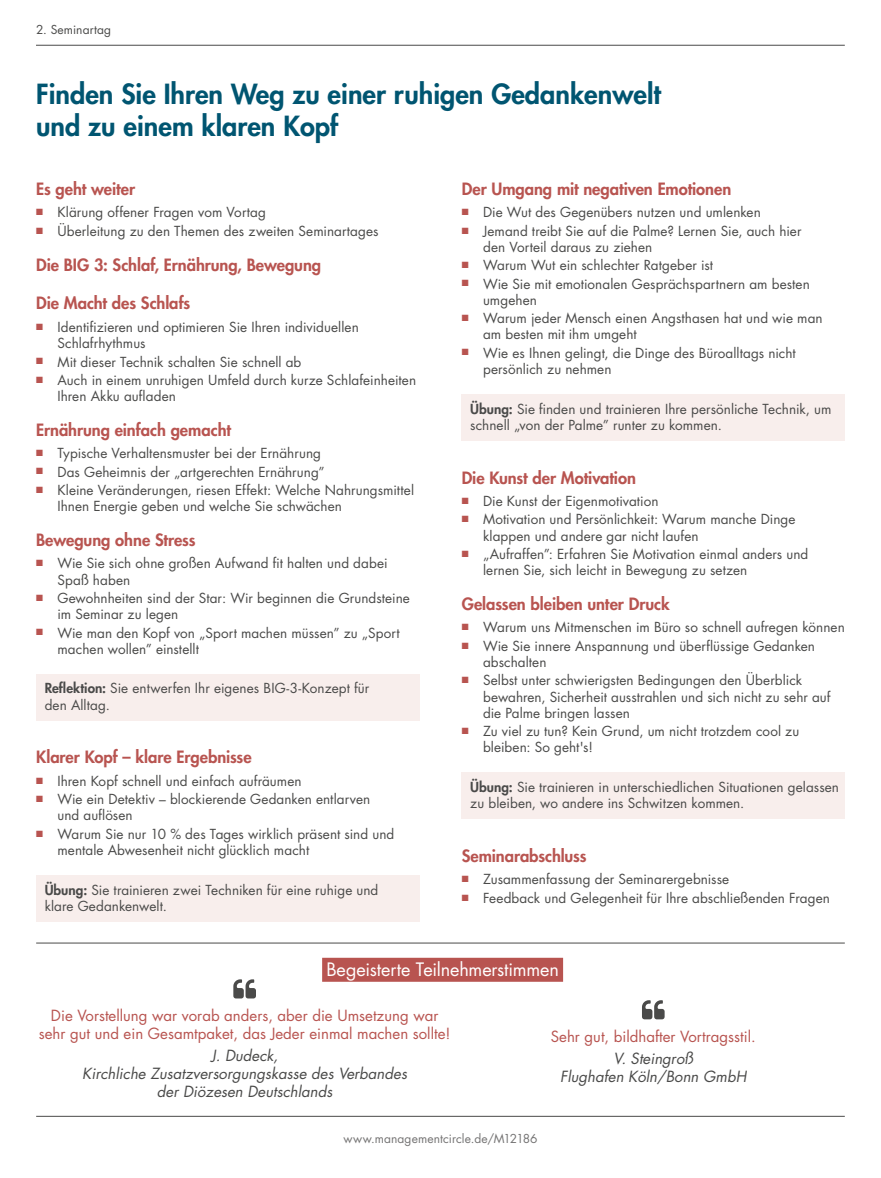
<style>
.page{position:relative;width:881px;height:1178px;background:#fff}
.page>*{position:absolute;margin:0;border:0;box-sizing:border-box;transform-origin:0 0}
.t1{font:800 27px/32.4px "Futura Std";color:#005571}
.t2{font:18px "Futura Std";letter-spacing:-.01em;color:#fff}
.t3{font:800 16.5px "Futura Std";letter-spacing:-.005em;color:#b85450}
.t4{font:15px/18px "Futura Std";color:#b85450;text-align:center}
.t5{font:italic 15px/18px "Futura Std";color:#4a4a49;text-align:center}
.t6{font:13.5px/16.2px "Futura Std";letter-spacing:.005em;color:#4a4a49}
.t7{font:12px "Futura Std";letter-spacing:.01em;color:#757474}
.t8{font:12px "Futura Std";letter-spacing:.01em;color:#4a4a49}
.s1{font-weight:800}
</style>
<div class="page">
<hr style="left:36px;top:943px;width:808px;height:1px;background:#4a4a49">
<hr style="left:36px;top:1116px;width:808px;height:1px;background:#4a4a49">
<div style="left:461px;top:394px;width:383px;height:47px;background:#f8eeec"></div>
<div style="left:461px;top:772px;width:383px;height:47px;background:#f8eeec"></div>
<div style="left:36px;top:674px;width:383px;height:46px;background:#f8eeec"></div>
<div style="left:36px;top:875px;width:383px;height:47px;background:#f8eeec"></div>
<hr style="left:36px;top:45px;width:808px;height:1px;background:#4a4a49">
<div style="left:322px;top:958px;width:241px;height:24px;background:#b85450"></div>
<svg style="left:233px;top:979px;width:23px;height:19px"></svg>
<svg style="left:642px;top:1000px;width:22px;height:19px"></svg>
<p class="t8" style="left:36px;top:22px;width:76px">2. Seminartag</p>
<h1 class="t1" style="left:36px;top:77px;width:626px">Finden Sie Ihren Weg zu einer ruhigen Gedankenwelt und zu einem klaren Kopf</h1>
<p class="t3" style="left:36px;top:178px;width:100px">Es geht weiter</p>
<p class="t6" style="left:36px;top:205px;width:231px"><sup>■</sup> Klärung offener Fragen vom Vortag</p>
<p class="t6" style="left:36px;top:223px;width:344px"><sup>■</sup> Überleitung zu den Themen des zweiten Seminartages</p>
<p class="t3" style="left:36px;top:254px;width:286px">Die BIG 3: Schlaf, Ernährung, Bewegung</p>
<p class="t3" style="left:36px;top:293px;width:156px">Die Macht des Schlafs</p>
<p class="t6" style="left:57px;top:319px;width:303px;text-indent:-21px"><sup>■</sup> Identifizieren und optimieren Sie Ihren individuellen<br>Schlafrhythmus</p>
<p class="t6" style="left:36px;top:354px;width:267px"><sup>■</sup> Mit dieser Technik schalten Sie schnell ab</p>
<p class="t6" style="left:57px;top:372px;width:360px;text-indent:-21px"><sup>■</sup> Auch in einem unruhigen Umfeld durch kurze Schlafeinheiten<br>Ihren Akku aufladen</p>
<p class="t3" style="left:36px;top:419px;width:196px">Ernährung einfach gemacht</p>
<p class="t6" style="left:36px;top:445px;width:286px"><sup>■</sup> Typische Verhaltensmuster bei der Ernährung</p>
<p class="t6" style="left:36px;top:464px;width:290px"><sup>■</sup> Das Geheimnis der „artgerechten Ernährung”</p>
<p class="t6" style="left:57px;top:482px;width:358px;text-indent:-21px"><sup>■</sup> Kleine Veränderungen, riesen Effekt: Welche Nahrungsmittel<br>Ihnen Energie geben und welche Sie schwächen</p>
<p class="t3" style="left:36px;top:529px;width:161px">Bewegung ohne Stress</p>
<p class="t6" style="left:57px;top:555px;width:331px;text-indent:-21px"><sup>■</sup> Wie Sie sich ohne großen Aufwand fit halten und dabei<br>Spaß haben</p>
<p class="t6" style="left:57px;top:590px;width:354px;text-indent:-21px"><sup>■</sup> Gewohnheiten sind der Star: Wir beginnen die Grundsteine im Seminar zu legen</p>
<p class="t6" style="left:57px;top:625px;width:343px;text-indent:-21px"><sup>■</sup> Wie man den Kopf von „Sport machen müssen” zu „Sport machen wollen” einstellt</p>
<p class="t6" style="left:45px;top:680px;width:326px"><span class="s1">Reflektion:</span> Sie entwerfen Ihr eigenes BIG-3-Konzept für den Alltag.</p>
<p class="t3" style="left:36px;top:747px;width:217px">Klarer Kopf – klare Ergebnisse</p>
<p class="t6" style="left:36px;top:773px;width:267px"><sup>■</sup> Ihren Kopf schnell und einfach aufräumen</p>
<p class="t6" style="left:57px;top:791px;width:314px;text-indent:-21px"><sup>■</sup> Wie ein Detektiv – blockierende Gedanken entlarven und auflösen</p>
<p class="t6" style="left:57px;top:826px;width:338px;text-indent:-21px"><sup>■</sup> Warum Sie nur 10 % des Tages wirklich präsent sind und mentale Abwesenheit nicht glücklich macht</p>
<p class="t6" style="left:45px;top:882px;width:335px"><span class="s1">Übung:</span> Sie trainieren zwei Techniken für eine ruhige und klare Gedankenwelt.</p>
<p class="t3" style="left:461px;top:178px;width:271px">Der Umgang mit negativen Emotionen</p>
<p class="t6" style="left:461px;top:205px;width:300px"><sup>■</sup> Die Wut des Gegenübers nutzen und umlenken</p>
<p class="t6" style="left:483px;top:223px;width:320px;text-indent:-21px"><sup>■</sup> Jemand treibt Sie auf die Palme? Lernen Sie, auch hier den Vorteil daraus zu ziehen</p>
<p class="t6" style="left:461px;top:257px;width:253px"><sup>■</sup> Warum Wut ein schlechter Ratgeber ist</p>
<p class="t6" style="left:483px;top:276px;width:328px;text-indent:-21px"><sup>■</sup> Wie Sie mit emotionalen Gesprächspartnern am besten umgehen</p>
<p class="t6" style="left:483px;top:310px;width:341px;text-indent:-21px"><sup>■</sup> Warum jeder Mensch einen Angsthasen hat und wie man am besten mit ihm umgeht</p>
<p class="t6" style="left:483px;top:345px;width:314px;text-indent:-21px"><sup>■</sup> Wie es Ihnen gelingt, die Dinge des Büroalltags nicht persönlich zu nehmen</p>
<p class="t6" style="left:470px;top:401px;width:362px"><span class="s1">Übung:</span> Sie finden und trainieren Ihre persönliche Technik, um schnell „von der Palme” runter zu kommen.</p>
<p class="t3" style="left:461px;top:467px;width:176px">Die Kunst der Motivation</p>
<p class="t6" style="left:461px;top:493px;width:198px"><sup>■</sup> Die Kunst der Eigenmotivation</p>
<p class="t6" style="left:483px;top:511px;width:314px;text-indent:-21px"><sup>■</sup> Motivation und Persönlichkeit: Warum manche Dinge klappen und andere gar nicht laufen</p>
<p class="t6" style="left:483px;top:546px;width:327px;text-indent:-21px"><sup>■</sup> „Aufraffen”: Erfahren Sie Motivation einmal anders und lernen Sie, sich leicht in Bewegung zu setzen</p>
<p class="t3" style="left:461px;top:593px;width:209px">Gelassen bleiben unter Druck</p>
<p class="t6" style="left:461px;top:619px;width:384px"><sup>■</sup> Warum uns Mitmenschen im Büro so schnell aufregen können</p>
<p class="t6" style="left:483px;top:638px;width:333px;text-indent:-21px"><sup>■</sup> Wie Sie innere Anspannung und überflüssige Gedanken abschalten</p>
<p class="t6" style="left:483px;top:672px;width:349px;text-indent:-21px"><sup>■</sup> Selbst unter schwierigsten Bedingungen den Überblick bewahren, Sicherheit ausstrahlen und sich nicht zu sehr auf die Palme bringen lassen</p>
<p class="t6" style="left:483px;top:723px;width:317px;text-indent:-21px"><sup>■</sup> Zu viel zu tun? Kein Grund, um nicht trotzdem cool zu bleiben: So geht's!</p>
<p class="t6" style="left:470px;top:779px;width:370px"><span class="s1">Übung:</span> Sie trainieren in unterschiedlichen Situationen gelassen zu bleiben, wo andere ins Schwitzen kommen.</p>
<p class="t3" style="left:461px;top:845px;width:126px">Seminarabschluss</p>
<p class="t6" style="left:461px;top:871px;width:269px"><sup>■</sup> Zusammenfassung der Seminarergebnisse</p>
<p class="t6" style="left:461px;top:890px;width:369px"><sup>■</sup> Feedback und Gelegenheit für Ihre abschließenden Fragen</p>
<h2 class="t2" style="left:326px;top:958px;width:234px">Begeisterte Teilnehmerstimmen</h2>
<p class="t4" style="left:39px;top:1006px;width:413px">Die Vorstellung war vorab anders, aber die Umsetzung war sehr gut und ein Gesamtpaket, das Jeder einmal machen sollte!</p>
<p class="t5" style="left:82px;top:1047px;width:326px">J. Dudeck,<br>Kirchliche Zusatzversorgungskasse des Verbandes der Diözesen Deutschlands</p>
<p class="t4" style="left:550px;top:1027px;width:206px">Sehr gut, bildhafter Vortragsstil.</p>
<p class="t5" style="left:560px;top:1049px;width:188px">V. Steingroß<br>Flughafen Köln/Bonn GmbH</p>
<p class="t7" style="left:343px;top:1131px;width:196px">www.managementcircle.de/M12186</p>
</div>
